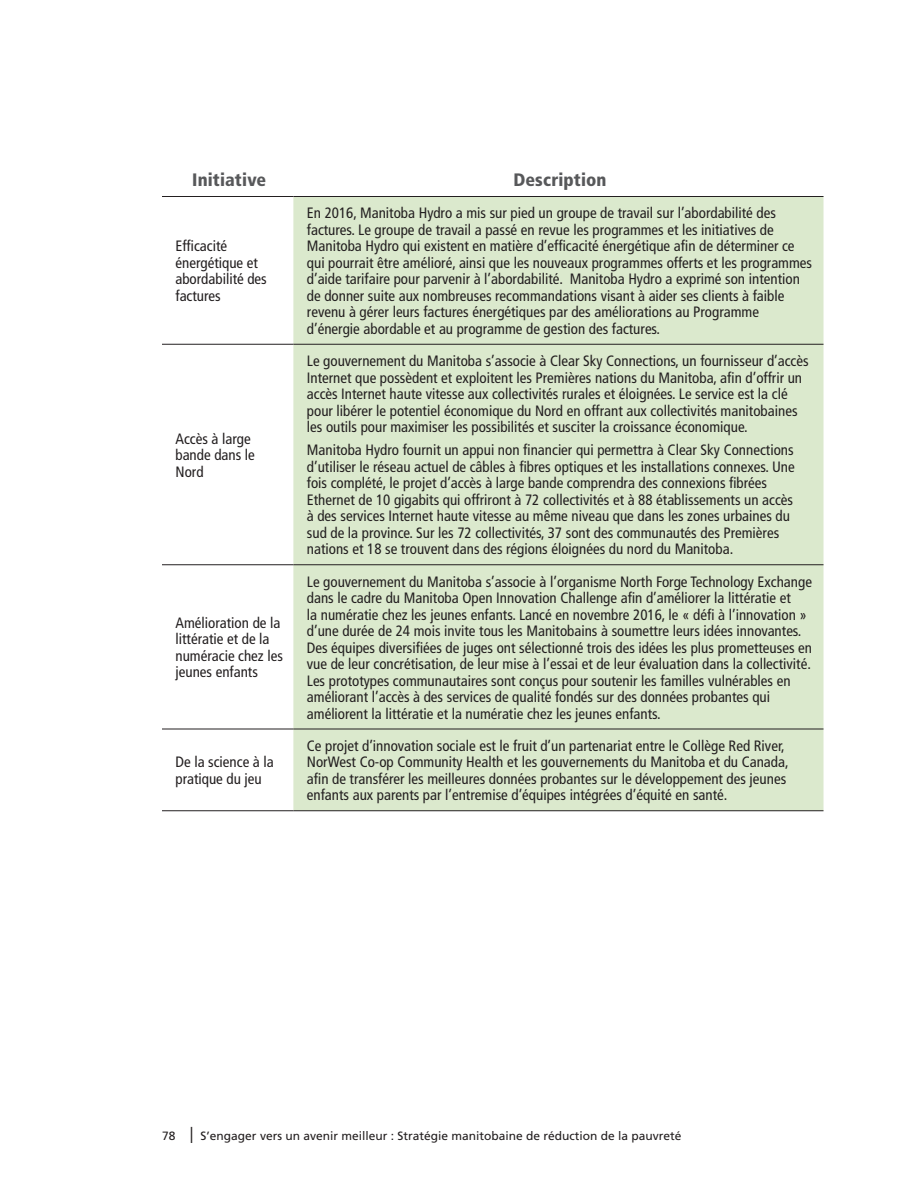
<style>
.page{position:relative;width:918px;height:1188px;background:#fff}
.page>*{position:absolute;margin:0;border:0;box-sizing:border-box;transform-origin:0 0}
.CHART_77_BLACK{font:900 condensed 18px "Frutiger";letter-spacing:.005em;color:#57585a}
.chart_text{font:condensed 15px/16.5px "Frutiger";color:#231f20}
.t1{font:12px "Frutiger";color:#231f20}
.s1{font-weight:300;font-size:21.45px}
</style>
<div class="page">
<div style="left:293px;top:197px;width:531px;height:613px;background:#dbe9cd"></div>
<hr style="left:162px;top:344px;width:131px;height:1px;background:#231f20">
<hr style="left:293px;top:344px;width:531px;height:1px;background:#231f20">
<hr style="left:162px;top:564px;width:131px;height:1px;background:#231f20">
<hr style="left:293px;top:564px;width:531px;height:1px;background:#231f20">
<hr style="left:162px;top:729px;width:131px;height:1px;background:#231f20">
<hr style="left:293px;top:729px;width:531px;height:1px;background:#231f20">
<hr style="left:162px;top:810px;width:131px;height:1px;background:#231f20">
<hr style="left:293px;top:810px;width:531px;height:1px;background:#231f20">
<hr style="left:162px;top:196px;width:131px;height:1px;background:#231f20">
<hr style="left:293px;top:196px;width:531px;height:1px;background:#231f20">
<p class="CHART_77_BLACK" style="left:192px;top:169px;width:75px">Initiative</p>
<p class="CHART_77_BLACK" style="left:513px;top:169px;width:95px">Description</p>
<p class="chart_text" style="left:176px;top:238px;width:93px">Efficacité énergétique et abordabilité des factures</p>
<p class="chart_text" style="left:176px;top:430px;width:81px">Accès à large bande dans le<br>Nord</p>
<p class="chart_text" style="left:176px;top:614px;width:109px">Amélioration de la littératie et de la numéracie chez les jeunes enfants</p>
<p class="chart_text" style="left:176px;top:754px;width:100px">De la science à la pratique du jeu</p>
<p class="chart_text" style="left:307px;top:205px;width:507px">En 2016, Manitoba Hydro a mis sur pied un groupe de travail sur l’abordabilité des factures. Le groupe de travail a passé en revue les programmes et les initiatives de Manitoba Hydro qui existent en matière d’efficacité énergétique afin de déterminer ce qui pourrait être amélioré, ainsi que les nouveaux programmes offerts et les programmes d’aide tarifaire pour parvenir à l’abordabilité. Manitoba Hydro a exprimé son intention de donner suite aux nombreuses recommandations visant à aider ses clients à faible revenu à gérer leurs factures énergétiques par des améliorations au Programme d’énergie abordable et au programme de gestion des factures.</p>
<p class="chart_text" style="left:307px;top:353px;width:503px">Le gouvernement du Manitoba s’associe à Clear Sky Connections, un fournisseur d’accès Internet que possèdent et exploitent les Premières nations du Manitoba, afin d’offrir un accès Internet haute vitesse aux collectivités rurales et éloignées. Le service est la clé pour libérer le potentiel économique du Nord en offrant aux collectivités manitobaines les outils pour maximiser les possibilités et susciter la croissance économique.</p>
<p class="chart_text" style="left:307px;top:442px;width:489px">Manitoba Hydro fournit un appui non financier qui permettra à Clear Sky Connections d’utiliser le réseau actuel de câbles à fibres optiques et les installations connexes. Une fois complété, le projet d’accès à large bande comprendra des connexions fibrées Ethernet de 10 gigabits qui offriront à 72 collectivités et à 88 établissements un accès à des services Internet haute vitesse au même niveau que dans les zones urbaines du sud de la province. Sur les 72 collectivités, 37 sont des communautés des Premières nations et 18 se trouvent dans des régions éloignées du nord du Manitoba.</p>
<p class="chart_text" style="left:307px;top:573px;width:507px">Le gouvernement du Manitoba s’associe à l’organisme North Forge Technology Exchange dans le cadre du Manitoba Open Innovation Challenge afin d’améliorer la littératie et<br>la numératie chez les jeunes enfants. Lancé en novembre 2016, le « défi à l’innovation » d’une durée de 24 mois invite tous les Manitobains à soumettre leurs idées innovantes.<br>Des équipes diversifiées de juges ont sélectionné trois des idées les plus prometteuses en vue de leur concrétisation, de leur mise à l’essai et de leur évaluation dans la collectivité.<br>Les prototypes communautaires sont conçus pour soutenir les familles vulnérables en améliorant l’accès à des services de qualité fondés sur des données probantes qui améliorent la littératie et la numératie chez les jeunes enfants.</p>
<p class="chart_text" style="left:307px;top:737px;width:483px">Ce projet d’innovation sociale est le fruit d’un partenariat entre le Collège Red River, NorWest Co-op Community Health et les gouvernements du Manitoba et du Canada, afin de transférer les meilleures données probantes sur le développement des jeunes enfants aux parents par l’entremise d’équipes intégrées d’équité en santé.</p>
<p class="t1" style="left:162px;top:1129px;width:521px">78 <span class="s1">l</span> S’engager vers un avenir meilleur : Stratégie manitobaine de réduction de la pauvreté</p>
</div>
